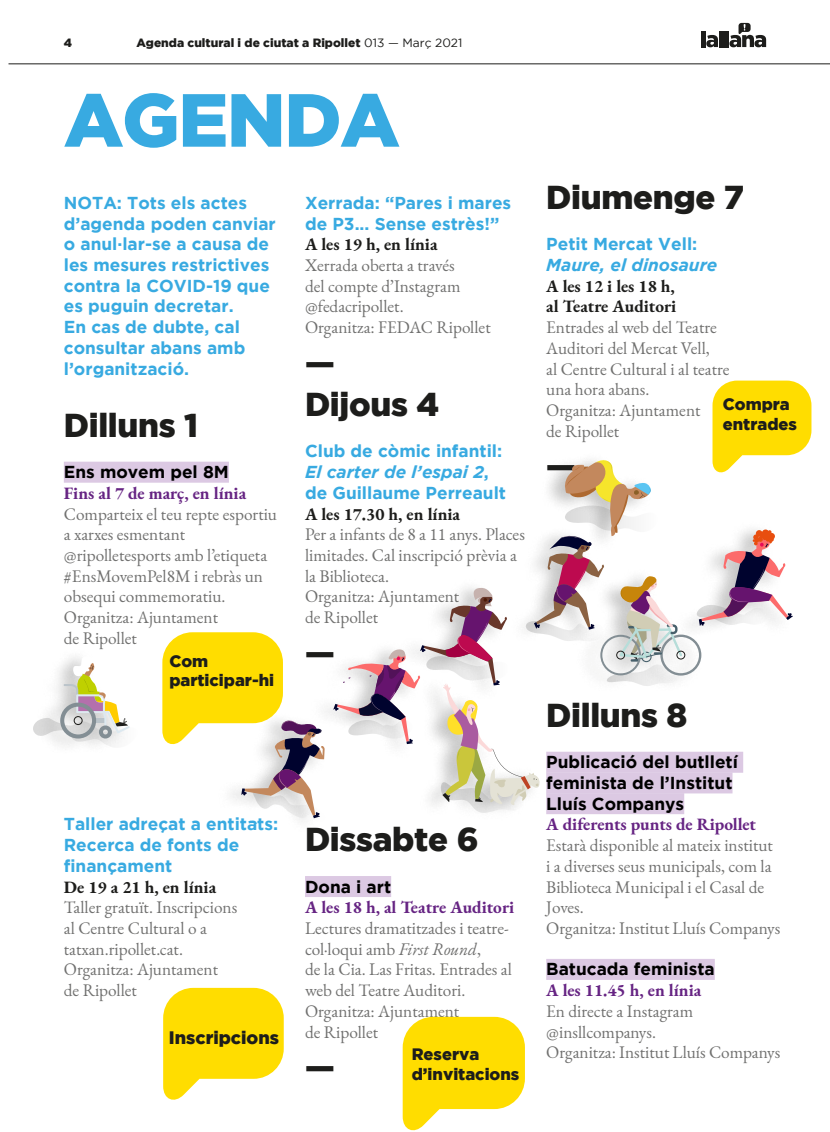
<style>
.page{position:relative;width:830px;height:1132px;background:#fff}
.page>*{position:absolute;margin:0;border:0;box-sizing:border-box;transform-origin:0 0}
.t1{font:900 75px "Gotham";letter-spacing:-.02em;color:#38aae1}
.t2{font:900 33px/41.4px "Gotham";letter-spacing:-.01em;color:#1d1d1b}
.t3{font:900 18px "Gotham";color:#1d1d1b}
.t4{font:17.25px/20.7px "EB Garamond";color:#70706f}
.t5{font:700 17.25px/20.7px "Gotham";color:#38aae1}
.t6{font:700 17.25px/20.7px "Gotham";color:#000}
.t7{font:700 17.25px "EB Garamond";color:#662483}
.t8{font:700 17.25px/20.7px "EB Garamond";color:#1d1d1b}
.t9{font:italic 700 17.25px "Gotham";color:#38aae1}
.t10{font:900 16.5px/19.8px "Gotham";color:#1d1d1b}
.t11{font:900 12px "Gotham";color:#1d1d1b}
.s1{font-weight:400}
.s2{font-style:italic}
</style>
<div class="page">
<hr style="left:9px;top:64px;width:820px;height:1px;background:#1d1d1b">
<hr style="left:701px;top:31px;width:4px;height:16px;background:#1d1d1b">
<svg style="left:706px;top:35px;width:11px;height:12px"></svg>
<hr style="left:724px;top:31px;width:4px;height:16px;background:#1d1d1b">
<svg style="left:729px;top:23px;width:36px;height:24px"></svg>
<div style="left:718px;top:31px;width:5px;height:16px;background:#1d1d1b"></div>
<div style="left:64px;top:461px;width:165px;height:21px;background:#dcc9e3"></div>
<div style="left:305px;top:875px;width:86px;height:21px;background:#dcc9e3"></div>
<div style="left:546px;top:958px;width:168px;height:21px;background:#dcc9e3"></div>
<svg style="left:33px;top:657px;width:97px;height:89px"></svg>
<svg style="left:162px;top:632px;width:165px;height:190px"></svg>
<svg style="left:163px;top:987px;width:120px;height:113px"></svg>
<svg style="left:402px;top:1016px;width:122px;height:115px"></svg>
<svg style="left:333px;top:380px;width:478px;height:434px"></svg>
<p class="t11" style="left:64px;top:36px;width:10px">4</p>
<p class="t11" style="left:136px;top:36px;width:327px">Agenda cultural i de ciutat a Ripollet <span class="s1">013 — Març 2021</span></p>
<h1 class="t1" style="left:64px;top:77px;width:337px">AGENDA</h1>
<p class="t5" style="left:64px;top:192px;width:213px">NOTA: Tots els actes d’agenda poden canviar o anul·lar-se a causa de les mesures restrictives contra la COVID-19 que es puguin decretar.<br>En cas de dubte, cal consultar abans amb l’organització.</p>
<h2 class="t2" style="left:64px;top:403px;width:136px">Dilluns 1</h2>
<p class="t6" style="left:64px;top:461px;width:166px">Ens movem pel 8M</p>
<p class="t7" style="left:64px;top:481px;width:184px">Fins al 7 de març, en línia</p>
<p class="t4" style="left:64px;top:503px;width:215px">Comparteix el teu repte esportiu a xarxes esmentant @ripolletesports amb l’etiqueta #EnsMovemPel8M i rebràs un obsequi commemoratiu.<br>Organitza: Ajuntament<br>de Ripollet</p>
<p class="t10" style="left:169px;top:650px;width:106px">Com participar-hi</p>
<p class="t5" style="left:305px;top:192px;width:208px">Xerrada: “Pares i mares de P3... Sense estrès!”</p>
<p class="t8" style="left:305px;top:234px;width:134px">A les 19 h, en línia</p>
<p class="t4" style="left:305px;top:255px;width:187px">Xerrada oberta a través<br>del compte d’Instagram @fedacripollet.<br>Organitza: FEDAC Ripollet</p>
<h2 class="t2" style="left:305px;top:341px;width:136px">—<br>Dijous 4</h2>
<p class="t5" style="left:305px;top:440px;width:202px">Club de còmic infantil:<br><span class="s2">El carter de l’espai 2</span>, de Guillaume Perreault</p>
<p class="t8" style="left:305px;top:503px;width:156px">A les 17.30 h, en línia</p>
<p class="t4" style="left:305px;top:524px;width:221px">Per a infants de 8 a 11 anys. Places limitades. Cal inscripció prèvia a la Biblioteca.<br>Organitza: Ajuntament<br>de Ripollet</p>
<h2 class="t2" style="left:305px;top:631px;width:31px">—</h2>
<p class="t5" style="left:64px;top:813px;width:216px">Taller adreçat a entitats:<br>Recerca de fonts de finançament</p>
<p class="t8" style="left:64px;top:875px;width:154px">De 19 a 21 h, en línia</p>
<p class="t4" style="left:64px;top:896px;width:175px">Taller gratuït. Inscripcions al Centre Cultural o a tatxan.ripollet.cat.<br>Organitza: Ajuntament de Ripollet</p>
<p class="t3" style="left:169px;top:1026px;width:112px">Inscripcions</p>
<h2 class="t2" style="left:305px;top:817px;width:175px">Dissabte 6</h2>
<p class="t6" style="left:305px;top:875px;width:88px">Dona i art</p>
<p class="t7" style="left:305px;top:895px;width:211px">A les 18 h, al Teatre Auditori</p>
<p class="t4" style="left:305px;top:917px;width:208px">Lectures dramatitzades i teatre&shy;col·loqui amb <span class="s2">First Round</span>,<br>de la Cia. Las Fritas. Entrades al web del Teatre Auditori.<br>Organitza: Ajuntament<br>de Ripollet</p>
<h2 class="t2" style="left:305px;top:1045px;width:31px">—</h2>
<p class="t10" style="left:411px;top:1043px;width:109px">Reserva d’invitacions</p>
<h2 class="t2" style="left:546px;top:175px;width:199px">Diumenge 7</h2>
<p class="t5" style="left:546px;top:233px;width:152px">Petit Mercat Vell:</p>
<p class="t9" style="left:546px;top:255px;width:173px">Maure, el dinosaure</p>
<p class="t8" style="left:546px;top:275px;width:132px">A les 12 i les 18 h, al Teatre Auditori</p>
<p class="t4" style="left:546px;top:317px;width:185px">Entrades al web del Teatre<br>Auditori del Mercat Vell,<br>al Centre Cultural i al teatre una hora abans.<br>Organitza: Ajuntament<br>de Ripollet</p>
<h2 class="t2" style="left:546px;top:445px;width:31px">—</h2>
<p class="t10" style="left:722px;top:394px;width:76px">Compra entrades</p>
<h2 class="t2" style="left:546px;top:693px;width:143px">Dilluns 8</h2>
<p class="t6" style="left:546px;top:751px;width:193px">Publicació del butlletí feminista de l’Institut<br>Lluís Companys</p>
<p class="t7" style="left:546px;top:812px;width:211px">A diferents punts de Ripollet</p>
<p class="t4" style="left:546px;top:834px;width:235px">Estarà disponible al mateix institut i a diverses seus municipals, com la<br>Biblioteca Municipal i el Casal de<br>Joves.<br>Organitza: Institut Lluís Companys</p>
<p class="t6" style="left:546px;top:958px;width:170px">Batucada feminista</p>
<p class="t7" style="left:546px;top:977px;width:156px">A les 11.45 h, en línia</p>
<p class="t4" style="left:546px;top:1000px;width:235px">En directe a Instagram @insllcompanys.<br>Organitza: Institut Lluís Companys</p>
</div>
